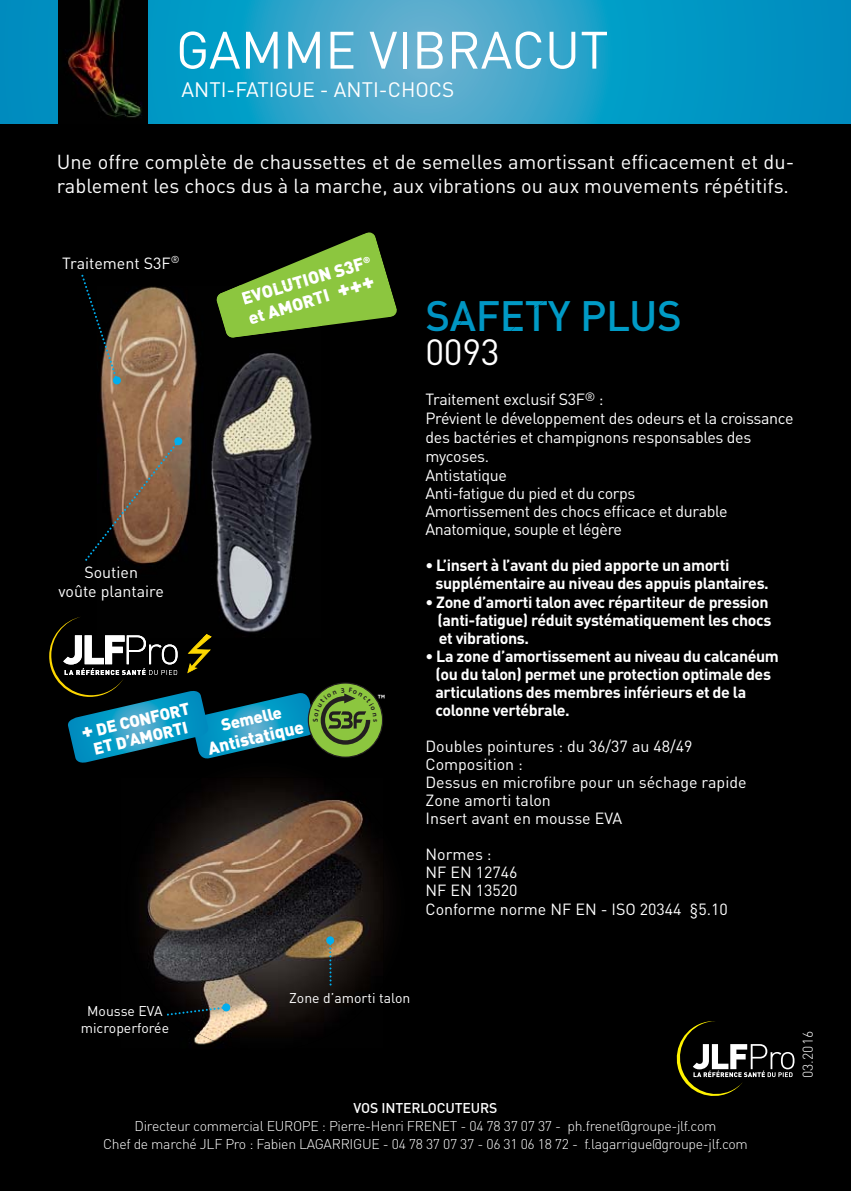
<style>
.page{position:relative;width:851px;height:1191px;background:#fff}
.page>*{position:absolute;margin:0;border:0;box-sizing:border-box;transform-origin:0 0}
.t1{font:51.8px "DIN";color:#fff}
.t2{font:500 42px "DIN";letter-spacing:-.01em;color:#009bc6}
.t3{font:36px "DIN";color:#fff}
.t4{font:900 23px "DIN";color:#fff}
.t5{font:20.8px "DIN";color:#fff}
.t6{font:20px/24.2px "DIN";color:#fff}
.t7{font:900 17.4px "DIN";color:#fff}
.t8{font:900 16.6px/18px "DIN";color:#fff;text-align:center}
.t9{font:700 16px/18px "DIN";letter-spacing:-.025em;color:#fff}
.t10{font:16px/18.6px "DIN";letter-spacing:-.02em;color:#fff}
.t11{font:16px/18px "DIN";color:#fff}
.t12{font:300 14px/18px "DIN";letter-spacing:-.02em;color:#fff;text-align:center}
.t13{font:14px/16.8px "DIN";color:#fff;text-align:center}
.t14{font:500 14px "DIN";letter-spacing:-.01em;color:#fff}
.t15{font:700 11.6px "Gotham";color:#fff;scale:.9 1}
.s1{font-size:17.4px}
.s2{font-size:21px}
.s3{color:#0093c2}
.s4{color:#0096c3}
.s5{color:#0096c4}
.s6{color:#0099c5}
.s7{color:#009ac5}
.s8{color:#009ac6}
</style>
<div class="page">
<div style="left:0;top:0;width:850px;height:1191px;background:#000"></div>
<svg style="left:0;top:0;width:850px;height:124px;background:#1f9ec7"></svg>
<img style="left:58px;top:0;width:90px;height:124px">
<svg style="left:676px;top:1021px;width:118px;height:75px"></svg>
<img style="left:140px;top:780px;width:243px;height:265px">
<img style="left:100px;top:286px;width:212px;height:330px">
<svg style="left:167px;top:1006px;width:60px;height:9px"></svg>
<div style="left:222px;top:1003px;width:8px;height:8px;background:#00aeef;border-radius:50%"></div>
<svg style="left:329px;top:944px;width:2px;height:41px"></svg>
<div style="left:326px;top:936px;width:8px;height:8px;background:#00aeef;border-radius:50%"></div>
<svg style="left:81px;top:275px;width:40px;height:110px"></svg>
<svg style="left:85px;top:437px;width:98px;height:124px"></svg>
<svg style="left:216px;top:232px;width:181px;height:106px"></svg>
<svg style="left:49px;top:616px;width:334px;height:147px"></svg>
<h1 class="t1" style="left:176px;top:32px;width:434px">GAMME VIBRACUT</h1>
<h3 class="t5" style="left:181px;top:82px;width:274px">ANTI-FATIGUE - ANTI-CHOCS</h3>
<p class="t6" style="left:57px;top:152px;width:739px">Une offre complète de chaussettes et de semelles amortissant efficacement et du&shy;rablement les chocs dus à la marche, aux vibrations ou aux mouvements répétitifs.</p>
<p class="t11" style="left:62px;top:256px;width:119px">Traitement S3F<sup>®</sup></p>
<p class="t7" style="left:240px;top:293px;width:128px;rotate:-16deg">EVOLUTION S3F</p>
<h3 class="t4" style="left:321px;top:286px;width:54px;rotate:-16deg"><span class="s1">I</span> +++</h3>
<p class="t7" style="left:247px;top:312px;width:80px;rotate:-16deg">et AMORT</p>
<p class="t11" style="left:59px;top:564px;width:107px;line-height:19.2px;text-align:center">Soutien<br>voûte plantaire</p>
<p class="t8" style="left:80px;top:726px;width:112px;rotate:-13deg"><span class="s2">+</span> DE CONFORT<br>ET D’AMORTI</p>
<p class="t8" style="left:220px;top:718px;width:63px;rotate:-13deg">Semelle</p>
<p class="t7" style="left:207px;top:742px;width:100px;rotate:-13deg">Antistatique</p>
<p class="t15" style="left:378px;top:694px;width:10px">™</p>
<h2 class="t2" style="left:425px;top:301px;width:258px"><span class="s3">S</span><span class="s4">A</span><span class="s5">F</span><span class="s6">E</span><span class="s7">T</span><span class="s8">Y</span> PLUS</h2>
<h3 class="t3" style="left:425px;top:340px;width:76px">0093</h3>
<p class="t10" style="left:425px;top:391px;width:369px">Traitement exclusif S3F<sup>®</sup> :<br>Prévient le développement des odeurs et la croissance des bactéries et champignons responsables des mycoses.<br>Antistatique<br>Anti-fatigue du pied et du corps<br>Amortissement des chocs efficace et durable<br>Anatomique, souple et légère</p>
<p class="t9" style="left:435px;top:558px;width:335px;text-indent:-10px">• L’insert à l’avant du pied apporte un amorti supplémentaire au niveau des appuis plantaires.</p>
<p class="t9" style="left:437px;top:594px;width:335px;text-indent:-12px">• Zone d’amorti talon avec répartiteur de pression (anti-fatigue) réduit systématiquement les chocs et vibrations.</p>
<p class="t9" style="left:435px;top:648px;width:345px;text-indent:-10px">• La zone d’amortissement au niveau du calcanéum (ou du talon) permet une protection optimale des articulations des membres inférieurs et de la colonne vertébrale.</p>
<p class="t11" style="left:425px;top:738px;width:322px">Doubles pointures : du 36/37 au 48/49<br>Composition :<br>Dessus en microfibre pour un séchage rapide<br>Zone amorti talon<br>Insert avant en mousse EVA</p>
<p class="t11" style="left:425px;top:846px;width:304px">Normes :<br>NF EN 12746<br>NF EN 13520<br>Conforme norme NF EN - ISO 20344 §5.10</p>
<p class="t13" style="left:81px;top:1004px;width:90px">Mousse EVA microperforée</p>
<p class="t13" style="left:289px;top:991px;width:123px">Zone d’amorti talon</p>
<p class="t14" style="left:353px;top:1102px;width:145px">VOS INTERLOCUTEURS</p>
<p class="t12" style="left:103px;top:1118px;width:646px">Directeur commercial EUROPE : Pierre-Henri FRENET - 04 78 37 07 37 - ph.frenet@groupe-jlf.com<br>Chef de marché JLF Pro : Fabien LAGARRIGUE - 04 78 37 07 37 - 06 31 06 18 72 - f.lagarrigue@groupe-jlf.com</p>
<p class="t12" style="left:800px;top:1078px;width:48px;rotate:-90deg">03.2016</p>
</div>
